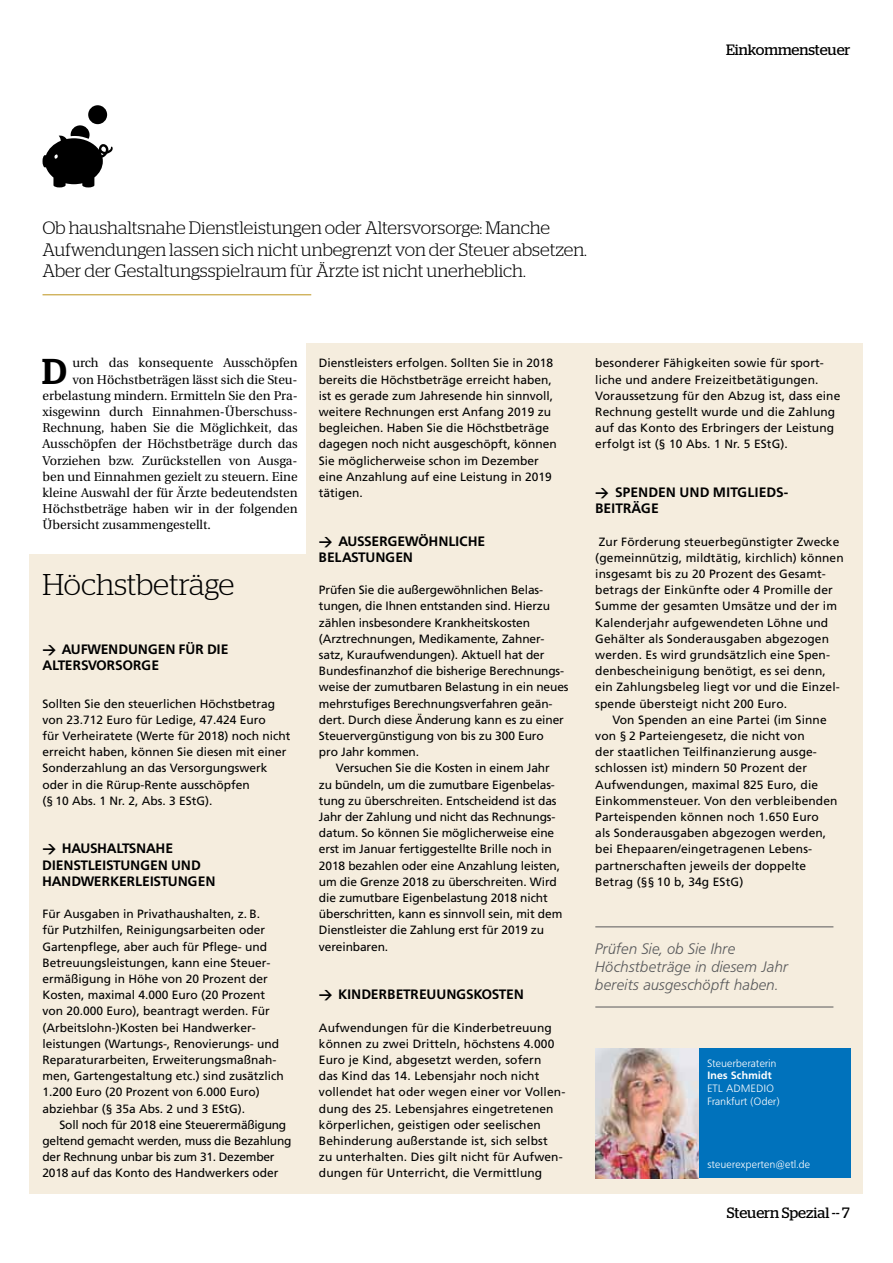
<style>
.page{position:relative;width:893px;height:1263px;background:#fff}
.page>*{position:absolute;margin:0;border:0;box-sizing:border-box;transform-origin:0 0}
.t1{font:500 35.85px "Stag";color:#000}
.t2{font:300 30px "Stag";letter-spacing:-.005em;color:#000}
.t3{font:300 18px/21.6px "Stag";color:#000}
.t4{font:italic 300 15px/18px "Frutiger BQ";letter-spacing:.02em;color:#58595b}
.t5{font:15px "Stag";color:#000}
.t6{font:700 13.5px/16.2px "Frutiger BQ";letter-spacing:.02em;color:#000}
.t7{font:700 13.5px "Frutiger BQ";letter-spacing:.05em;color:#000}
.t8{font:700 13.5px "Frutiger BQ";letter-spacing:.04em;color:#000}
.t9{font:12.75px "Utopia";color:#000}
.t10{font:12px/16.2px "Frutiger";color:#000}
.t11{font:12px/16.2px "Frutiger";letter-spacing:-.02em;color:#000}
.t12{font:300 10.5px/12.6px "Frutiger BQ";letter-spacing:.03em;color:#fff}
.t13{font:700 10.5px "Frutiger BQ";letter-spacing:.03em;color:#fff}
.s1{font-family:"DIN"}
</style>
<div class="page">
<div style="left:29px;top:554px;width:277px;height:640px;background:#f5edde"></div>
<div style="left:306px;top:343px;width:276px;height:851px;background:#f5edde"></div>
<div style="left:582px;top:343px;width:281px;height:851px;background:#f5edde"></div>
<hr style="left:595px;top:926px;width:238px;height:1px;background:#58595b">
<hr style="left:595px;top:1007px;width:238px;height:1px;background:#58595b">
<hr style="left:43px;top:294px;width:268px;height:1px;background:#be941a">
<div style="left:595px;top:1048px;width:256px;height:130px;background:#0072bc"></div>
<img style="left:595px;top:1048px;width:103px;height:130px">
<div style="left:88px;top:105px;width:19px;height:19px;background:#000;border-radius:50%"></div>
<svg style="left:43px;top:125px;width:70px;height:62px"></svg>
<p class="t5" style="left:726px;top:41px;width:126px">Einkommensteuer</p>
<h3 class="t3" style="left:43px;top:217px;width:546px">Ob haushaltsnahe Dienstleistungen oder Altersvorsorge: Manche<br>Aufwendungen lassen sich nicht unbegrenzt von der Steuer absetzen.<br>Aber der Gestaltungsspielraum für Ärzte ist nicht unerheblich.</h3>
<h1 class="t1" style="left:42px;top:350px;width:26px">D</h1>
<p class="t9" style="left:73px;top:356px;width:227px">urch das konsequente Ausschöpfen</p>
<p class="t9" style="left:73px;top:372px;width:227px">von Höchstbeträgen lässt sich die Steu-</p>
<p class="t9" style="left:43px;top:388px;width:257px">erbelastung mindern. Ermitteln Sie den Pra-</p>
<p class="t9" style="left:43px;top:405px;width:257px">xisgewinn durch Einnahmen-Überschuss-</p>
<p class="t9" style="left:43px;top:421px;width:257px">Rechnung, haben Sie die Möglichkeit, das</p>
<p class="t9" style="left:43px;top:437px;width:257px">Ausschöpfen der Höchstbeträge durch das</p>
<p class="t9" style="left:43px;top:453px;width:257px">Vorziehen bzw. Zurückstellen von Ausga-</p>
<p class="t9" style="left:43px;top:469px;width:257px">ben und Einnahmen gezielt zu steuern. Eine</p>
<p class="t9" style="left:43px;top:486px;width:257px">kleine Auswahl der für Ärzte bedeutendsten</p>
<p class="t9" style="left:43px;top:502px;width:257px">Höchstbeträge haben wir in der folgenden</p>
<p class="t9" style="left:43px;top:518px;width:170px">Übersicht zusammengestellt.</p>
<h2 class="t2" style="left:43px;top:567px;width:193px">Höchstbeträge</h2>
<p class="t6" style="left:43px;top:641px;width:49px"><span class="s1">&gt;</span> AUFWE</p>
<p class="t8" style="left:109px;top:641px;width:120px">NDUNGEN FÜR DIE</p>
<p class="t6" style="left:43px;top:657px;width:25px">ALTERSV</p>
<p class="t6" style="left:97px;top:657px;width:46px">ORSORGE</p>
<p class="t10" style="left:43px;top:695px;width:249px">Sollten Sie den steuerlichen Höchstbetrag von 23.712 Euro für Ledige, 47.424 Euro<br>für Verheiratete (Werte für 2018) noch nicht erreicht haben, können Sie diesen mit einer Sonderzahlung an das Versorgungswerk oder in die Rürup-Rente ausschöpfen<br>(§ 10 Abs. 1 Nr. 2, Abs. 3 EStG).</p>
<p class="t6" style="left:43px;top:841px;width:58px"><span class="s1">&gt;</span> HAUSHA</p>
<p class="t6" style="left:43px;top:841px;width:158px;text-indent:74px">LTS NAHE<br>DIENSTLEISTUNGEN UND<br>HANDWER</p>
<p class="t6" style="left:111px;top:873px;width:106px">KERLEISTUNGEN</p>
<p class="t10" style="left:43px;top:906px;width:243px">Für Ausgaben in Privathaushalten, z. B.<br>für Putzhilfen, Reinigungsarbeiten oder Gartenpflege, aber auch für Pflege- und Betreuungsleistungen, kann eine Steuer&shy;ermäßigung in Höhe von 20 Prozent der Kosten, maximal 4.000 Euro (20 Prozent von 20.000 Euro), beantragt werden. Für (Arbeitslohn-)Kosten bei Handwerker&shy;leistungen (Wartungs-, Renovierungs- und Reparaturarbeiten, Erweiterungsmaßnah&shy;men, Gartengestaltung etc.) sind zusätzlich 1.200 Euro (20 Prozent von 6.000 Euro) abziehbar (§ 35a Abs. 2 und 3 EStG).</p>
<p class="t11" style="left:43px;top:1116px;width:250px;text-indent:17px">Soll noch für 2018 eine Steuerermäßigung geltend gemacht werden, muss die Bezahlung der Rechnung unbar bis zum 31. Dezember 2018 auf das Konto des Handwerkers oder</p>
<p class="t10" style="left:319px;top:355px;width:240px">Dienstleisters erfolgen. Sollten Sie in 2018 bereits die Höchstbeträge erreicht haben, ist es gerade zum Jahresende hin sinnvoll, weitere Rechnungen erst Anfang 2019 zu begleichen. Haben Sie die Höchstbeträge dagegen noch nicht ausgeschöpft, können Sie möglicherweise schon im Dezember eine Anzahlung auf eine Leistung in 2019 tätigen.</p>
<p class="t6" style="left:319px;top:533px;width:64px"><span class="s1">&gt;</span> AUSSERGEW</p>
<p class="t6" style="left:418px;top:533px;width:59px">ÖHNLICHE</p>
<p class="t6" style="left:319px;top:549px;width:95px">BELASTUNGEN</p>
<p class="t10" style="left:319px;top:582px;width:226px">Prüfen Sie die außergewöhnlichen Belas-</p>
<p class="t10" style="left:319px;top:598px;width:233px">tungen, die Ihnen entstanden sind. Hierzu</p>
<p class="t10" style="left:319px;top:614px;width:213px">zählen insbesondere Krankheitskosten</p>
<p class="t10" style="left:319px;top:630px;width:227px">(Arztrechnungen, Medikamente, Zahner-</p>
<p class="t10" style="left:319px;top:647px;width:227px">satz, Kuraufwendungen). Aktuell hat der</p>
<p class="t10" style="left:319px;top:663px;width:247px">Bundesfinanzhof die bisherige Berechnungs-</p>
<p class="t10" style="left:319px;top:679px;width:251px">weise der zumutbaren Belastung in ein neues</p>
<p class="t10" style="left:319px;top:695px;width:235px">mehrstufiges Berechnungsverfahren geän-</p>
<p class="t10" style="left:319px;top:711px;width:247px">dert. Durch diese Änderung kann es zu einer</p>
<p class="t10" style="left:319px;top:728px;width:226px">Steuervergünstigung von bis zu 300 Euro</p>
<p class="t10" style="left:319px;top:744px;width:102px">pro Jahr kommen.</p>
<p class="t10" style="left:336px;top:760px;width:215px">Versuchen Sie die Kosten in einem Jahr</p>
<p class="t10" style="left:319px;top:776px;width:238px">zu bündeln, um die zumutbare Eigenbelas-</p>
<p class="t10" style="left:319px;top:792px;width:239px">tung zu überschreiten. Entscheidend ist das</p>
<p class="t10" style="left:319px;top:809px;width:238px">Jahr der Zahlung und nicht das Rechnungs-</p>
<p class="t10" style="left:319px;top:825px;width:237px">datum. So können Sie möglicherweise eine</p>
<p class="t10" style="left:319px;top:841px;width:234px">erst im Januar fertiggestellte Brille noch in</p>
<p class="t10" style="left:319px;top:857px;width:243px">2018 bezahlen oder eine Anzahlung leisten,</p>
<p class="t10" style="left:319px;top:873px;width:239px">um die Grenze 2018 zu überschreiten. Wird</p>
<p class="t10" style="left:319px;top:890px;width:230px">die zumutbare Eigenbelastung 2018 nicht</p>
<p class="t10" style="left:319px;top:906px;width:245px">überschritten, kann es sinnvoll sein, mit dem</p>
<p class="t10" style="left:319px;top:922px;width:227px">Dienstleister die Zahlung erst für 2019 zu</p>
<p class="t10" style="left:319px;top:938px;width:71px">vereinbaren.</p>
<p class="t6" style="left:319px;top:986px;width:52px"><span class="s1">&gt;</span> KINDERBETRE</p>
<p class="t6" style="left:427px;top:986px;width:98px">UUNGSKOSTEN</p>
<p class="t10" style="left:319px;top:1019px;width:248px">Aufwendungen für die Kinderbetreuung können zu zwei Dritteln, höchstens 4.000<br>Euro je Kind, abgesetzt werden, sofern<br>das Kind das 14. Lebensjahr noch nicht vollendet hat oder wegen einer vor Vollen&shy;dung des 25. Lebensjahres eingetretenen körperlichen, geistigen oder seelischen Behinderung außerstande ist, sich selbst<br>zu unterhalten. Dies gilt nicht für Aufwen&shy;dungen für Unterricht, die Vermittlung</p>
<p class="t10" style="left:595px;top:355px;width:247px">besonderer Fähigkeiten sowie für sport&shy;liche und andere Freizeitbetätigungen.<br>Voraussetzung für den Abzug ist, dass eine Rechnung gestellt wurde und die Zahlung auf das Konto des Erbringers der Leistung erfolgt ist (§ 10 Abs. 1 Nr. 5 EStG).</p>
<p class="t7" style="left:595px;top:484px;width:173px"><span class="s1">&gt;</span> SPENDEN UND MITGLIEDS</p>
<p class="t6" style="left:784px;top:484px;width:6px">-</p>
<p class="t6" style="left:595px;top:500px;width:30px">BE ITRÄGE</p>
<p class="t10" style="left:595px;top:533px;width:250px">Zur Förderung steuerbegünstigter Zwecke (gemeinnützig, mildtätig, kirchlich) können insgesamt bis zu 20 Prozent des Gesamt&shy;betrags der Einkünfte oder 4 Promille der Summe der gesamten Umsätze und der im Kalenderjahr aufgewendeten Löhne und Gehälter als Sonderausgaben abgezogen werden. Es wird grundsätzlich eine Spen&shy;denbescheinigung benötigt, es sei denn, ein Zahlungsbeleg liegt vor und die Einzel&shy;spende übersteigt nicht 200 Euro.</p>
<p class="t10" style="left:595px;top:711px;width:244px;text-indent:17px">Von Spenden an eine Partei (im Sinne von § 2 Parteiengesetz, die nicht von<br>der staatlichen Teilfinanzierung ausge&shy;schlossen ist) mindern 50 Prozent der Aufwendungen, maximal 825 Euro, die Einkommensteuer. Von den verbleibenden Parteispenden können noch 1.650 Euro<br>als Sonderausgaben abgezogen werden, bei Ehepaaren/eingetragenen Lebens&shy;partnerschaften jeweils der doppelte Betrag (§§ 10 b, 34g EStG)</p>
<p class="t4" style="left:595px;top:940px;width:194px">Prüfen Sie, ob Sie Ihre<br>Höchstbeträge in diesem Jahr bereits ausgeschöpft haben.</p>
<p class="t12" style="left:707px;top:1057px;width:70px">Steuerberaterin</p>
<p class="t13" style="left:707px;top:1069px;width:66px">INES SCHMIDT</p>
<p class="t12" style="left:707px;top:1082px;width:74px">ETL ADMEDIO<br>Frankfurt (Oder)</p>
<p class="t12" style="left:707px;top:1158px;width:104px">steuerexperten@etl.de</p>
<p class="t5" style="left:727px;top:1203px;width:125px">Steuern Spezial -- 7</p>
</div>
